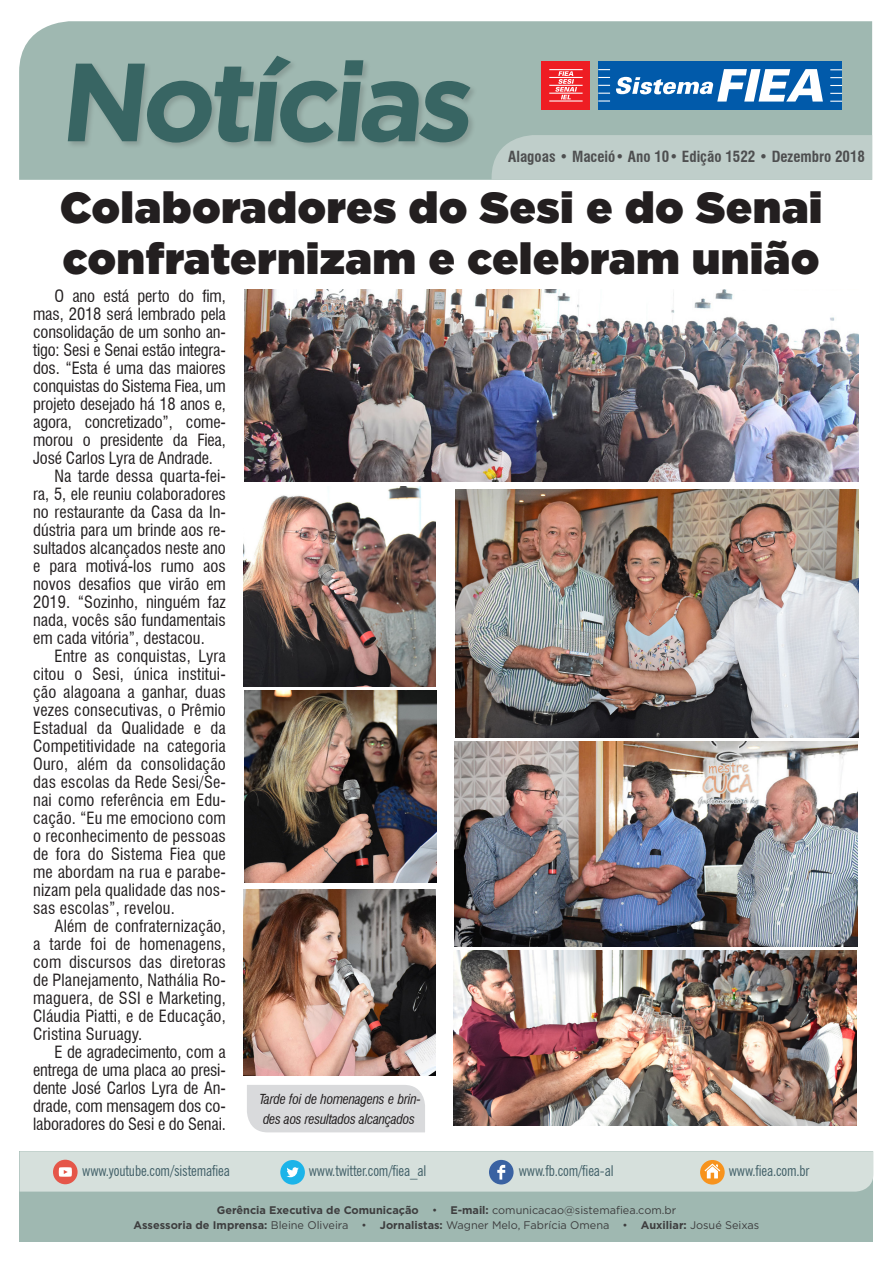
<style>
.page{position:relative;width:893px;height:1263px;background:#fff}
.page>*{position:absolute;margin:0;border:0;box-sizing:border-box;transform-origin:0 0}
.t1{font:700 110.85px "Gotham";color:#386563}
.texto{font:900 43.5px "Gotham";letter-spacing:.02em;color:#231f20}
.texto-2{font:condensed 16.5px/18px "Swiss 721 BT";color:#231f20;text-align:justify}
.t2{font:condensed 15px "News Gothic BT";letter-spacing:-.01em;color:#436169}
.t3{font:700 condensed 15px "Swiss 721 BT";color:#4e4f50}
.texto-3{font:italic condensed 13.5px/19.5px "Swiss 721 BT";letter-spacing:-.02em;color:#231f20}
.t4{font:11.1px/15px "Gotham";color:#3e3e3f;text-align:center}
.s1{font-weight:700}
</style>
<div class="page">
<div style="left:20px;top:1151px;width:853px;height:91px;background:#9fb8b1"></div>
<div style="left:19px;top:21px;width:853px;height:159px;background:#9fb8b1"></div>
<div style="left:492px;top:135px;width:380px;height:45px;background:#bfceca"></div>
<div style="left:66px;top:55px;width:412px;height:95px;background:#231f20;opacity:.18"></div>
<div style="left:598px;top:61px;width:244px;height:48px;background:#015aaa"></div>
<div style="left:541px;top:61px;width:49px;height:48px;background:#ee1d23"></div>
<svg style="left:555px;top:71px;width:22px;height:28px"></svg>
<hr style="left:549px;top:77px;width:34px;height:1px;background:#fff">
<hr style="left:549px;top:100px;width:34px;height:2px;background:#fff">
<hr style="left:549px;top:93px;width:34px;height:1px;background:#fff">
<hr style="left:549px;top:85px;width:34px;height:1px;background:#fff">
<hr style="left:549px;top:69px;width:34px;height:1px;background:#fff">
<svg style="left:598px;top:77px;width:12px;height:1px"></svg>
<svg style="left:598px;top:100px;width:12px;height:2px"></svg>
<svg style="left:598px;top:93px;width:12px;height:1px"></svg>
<svg style="left:598px;top:85px;width:12px;height:1px"></svg>
<svg style="left:598px;top:69px;width:12px;height:1px"></svg>
<svg style="left:830px;top:77px;width:12px;height:1px"></svg>
<svg style="left:830px;top:101px;width:12px;height:1px"></svg>
<svg style="left:830px;top:93px;width:12px;height:1px"></svg>
<svg style="left:830px;top:85px;width:12px;height:1px"></svg>
<svg style="left:830px;top:69px;width:12px;height:1px"></svg>
<svg style="left:616px;top:69px;width:207px;height:33px"></svg>
<svg style="left:20px;top:1151px;width:853px;height:40px"></svg>
<img style="left:244px;top:289px;width:615px;height:192px">
<img style="left:455px;top:489px;width:404px;height:249px">
<img style="left:244px;top:486px;width:192px;height:200px">
<img style="left:454px;top:741px;width:404px;height:205px">
<img style="left:245px;top:691px;width:192px;height:192px">
<img style="left:244px;top:889px;width:192px;height:186px">
<img style="left:453px;top:951px;width:404px;height:174px">
<div style="left:247px;top:1085px;width:178px;height:48px;background:#d9dadc"></div>
<h1 class="t1" style="left:58px;top:29px;width:429px">Notícias</h1>
<p class="t3" style="left:508px;top:148px;width:358px">Alagoas • Maceió• Ano 10• Edição 1522 • Dezembro 2018</p>
<p class="texto" style="left:60px;top:176px;width:764px">Colaboradores do Sesi e do Senai</p>
<p class="texto" style="left:63px;top:227px;width:758px">confraternizam e celebram união</p>
<p class="texto-2" style="left:33px;top:287px;width:194px;text-indent:21px">O ano está perto do fim, mas, 2018 será lembrado pela consolidação de um sonho an&shy;tigo: Sesi e Senai estão integra&shy;dos. “Esta é uma das maiores conquistas do Sistema Fiea, um projeto desejado há 18 anos e, agora, concretizado”, come&shy;morou o presidente da Fiea, José Carlos Lyra de Andrade.</p>
<p class="texto-2" style="left:33px;top:467px;width:194px;text-indent:21px">Na tarde dessa quarta-fei&shy;ra, 5, ele reuniu colaboradores no restaurante da Casa da In&shy;dústria para um brinde aos re&shy;sultados alcançados neste ano e para motivá-los rumo aos novos desafios que virão em 2019. “Sozinho, ninguém faz nada, vocês são fundamentais em cada vitória”, destacou.</p>
<p class="texto-2" style="left:33px;top:647px;width:194px;text-indent:21px">Entre as conquistas, Lyra citou o Sesi, única institui&shy;ção alagoana a ganhar, duas vezes consecutivas, o Prêmio Estadual da Qualidade e da Competitividade na categoria Ouro, além da consolidação das escolas da Rede Sesi/Se&shy;nai como referência em Edu&shy;cação. “Eu me emociono com o reconhecimento de pessoas de fora do Sistema Fiea que me abordam na rua e parabe&shy;nizam pela qualidade das nos&shy;sas escolas”, revelou.</p>
<p class="texto-2" style="left:33px;top:917px;width:194px;text-indent:21px">Além de confraternização, a tarde foi de homenagens, com discursos das diretoras de Planejamento, Nathália Ro&shy;maguera, de SSI e Marketing, Cláudia Piatti, e de Educação, Cristina Suruagy.</p>
<p class="texto-2" style="left:33px;top:1043px;width:194px;text-indent:21px">E de agradecimento, com a entrega de uma placa ao presi&shy;dente José Carlos Lyra de An&shy;drade, com mensagem dos co&shy;laboradores do Sesi e do Senai.</p>
<p class="t2" style="left:82px;top:1161px;width:149px">www.youtube.com/sistemafiea</p>
<p class="t2" style="left:309px;top:1161px;width:119px">www.twitter.com/fiea_al</p>
<p class="t2" style="left:519px;top:1161px;width:96px">www.fb.com/fiea-al</p>
<p class="t2" style="left:729px;top:1161px;width:82px">www.fiea.com.br</p>
<p class="texto-3" style="left:260px;top:1089px;width:163px">Tarde foi de homenagens e brin&shy;des aos resultados alcançados</p>
<p class="t4" style="left:134px;top:1203px;width:627px"><span class="s1">Gerência Executiva de Comunicação</span> • <span class="s1">E-mail:</span> comunicacao@sistemafiea.com.br<br><span class="s1">Assessoria de Imprensa:</span> Bleine Oliveira • <span class="s1">Jornalistas:</span> Wagner Melo, Fabrícia Omena • <span class="s1">Auxiliar:</span> Josué Seixas</p>
</div>
